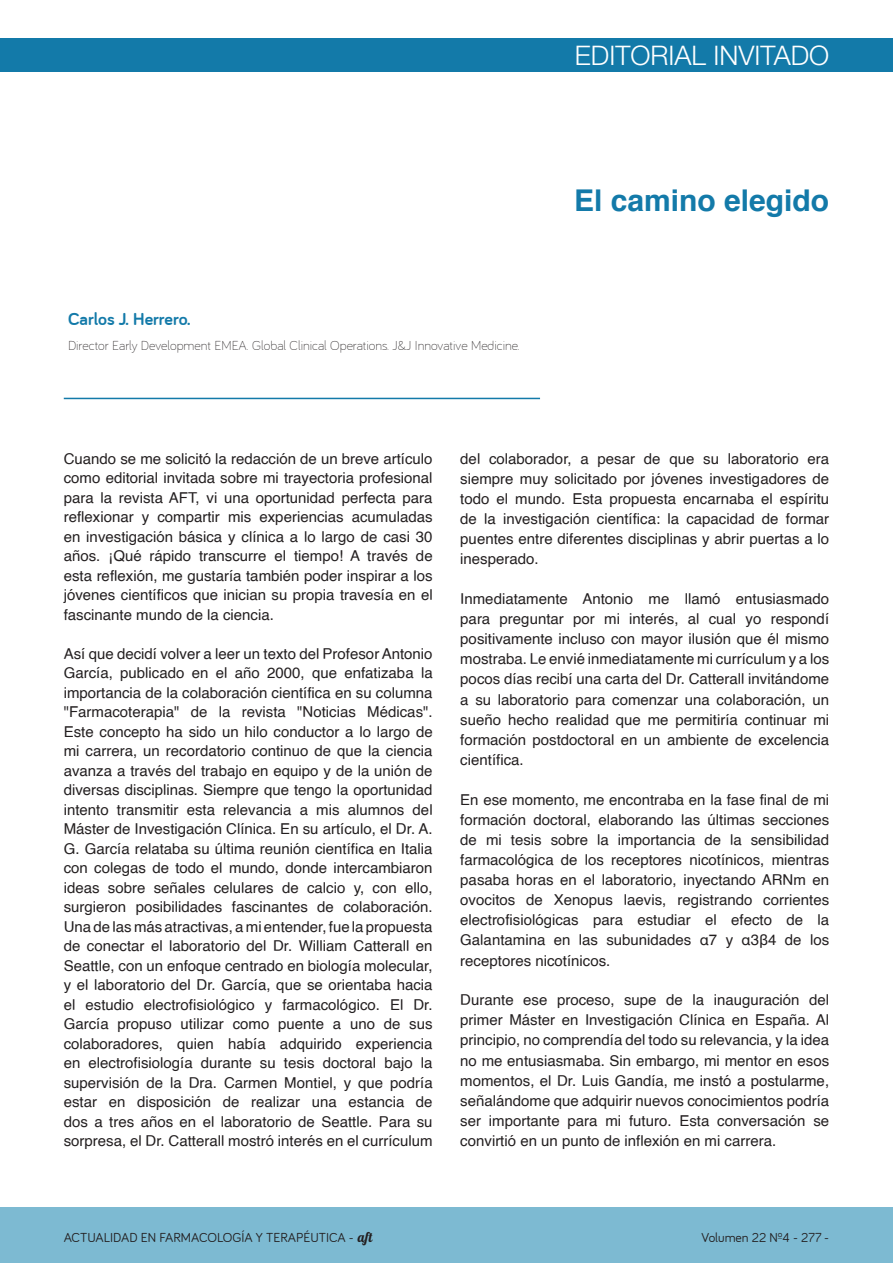
<style>
.page{position:relative;width:893px;height:1263px;background:#fff}
.page>*{position:absolute;margin:0;border:0;box-sizing:border-box;transform-origin:0 0}
.TÍTULO{font:700 30px "Helvetica";color:#137aa9}
.ENCABEZADOS_1{font:300 27px "Helvetica Neue";color:#fff}
.DEPARTAMENTOS{font:700 18px "Bariol";color:#137aa9}
.PÁRRAFO{font:15px/19.5px "Helvetica";color:#231f20;text-align:justify}
.DEPARTAMENTOS-2{font:300 13.5px "Bariol";color:#231f20}
.NUMERACIÓN{font:13.5px "Bariol";color:#231f20}
.s1{font-family:"Lobster 1.4"}
</style>
<div class="page">
<div style="left:0;top:38px;width:893px;height:33px;background:#137aa9"></div>
<hr style="left:64px;top:398px;width:476px;height:1px;background:#137aa9">
<div style="left:0;top:1208px;width:893px;height:55px;background:#7dbad2"></div>
<p class="ENCABEZADOS_1" style="left:575px;top:39px;width:256px">EDITORIAL INVITADO</p>
<p class="DEPARTAMENTOS" style="left:68px;top:308px;width:124px">Carlos J. Herrero.</p>
<p class="DEPARTAMENTOS-2" style="left:68px;top:337px;width:453px">Director Early Development EMEA. Global Clinical Operations. J&amp;J Innovative Medicine.</p>
<p class="TÍTULO" style="left:574px;top:176px;width:257px">El camino elegido</p>
<p class="PÁRRAFO" style="left:64px;top:449px;width:370px">Cuando se me solicitó la redacción de un breve artículo como editorial invitada sobre mi trayectoria profesional para la revista AFT, vi una oportunidad perfecta para reflexionar y compartir mis experiencias acumuladas en investigación básica y clínica a lo largo de casi 30 años. ¡Qué rápido transcurre el tiempo! A través de esta reflexión, me gustaría también poder inspirar a los jóvenes científicos que inician su propia travesía en el fascinante mundo de la ciencia.</p>
<p class="PÁRRAFO" style="left:64px;top:644px;width:370px">Así que decidí volver a leer un texto del Profesor Antonio García, publicado en el año 2000, que enfatizaba la importancia de la colaboración científica en su columna "Farmacoterapia" de la revista "Noticias Médicas".<br>Este concepto ha sido un hilo conductor a lo largo de mi carrera, un recordatorio continuo de que la ciencia avanza a través del trabajo en equipo y de la unión de diversas disciplinas. Siempre que tengo la oportunidad intento transmitir esta relevancia a mis alumnos del Máster de Investigación Clínica. En su artículo, el Dr. A.<br>G. García relataba su última reunión científica en Italia con colegas de todo el mundo, donde intercambiaron ideas sobre señales celulares de calcio y, con ello, surgieron posibilidades fascinantes de colaboración.<br>Una de las más atractivas, a mi entender, fue la propuesta de conectar el laboratorio del Dr. William Catterall en Seattle, con un enfoque centrado en biología molecular, y el laboratorio del Dr. García, que se orientaba hacia el estudio electrofisiológico y farmacológico. El Dr.<br>García propuso utilizar como puente a uno de sus colaboradores, quien había adquirido experiencia en electrofisiología durante su tesis doctoral bajo la supervisión de la Dra. Carmen Montiel, y que podría estar en disposición de realizar una estancia de dos a tres años en el laboratorio de Seattle. Para su sorpresa, el Dr. Catterall mostró interés en el currículum</p>
<p class="PÁRRAFO" style="left:460px;top:449px;width:370px;line-height:20.1px">del colaborador, a pesar de que su laboratorio era siempre muy solicitado por jóvenes investigadores de todo el mundo. Esta propuesta encarnaba el espíritu de la investigación científica: la capacidad de formar puentes entre diferentes disciplinas y abrir puertas a lo inesperado.</p>
<p class="PÁRRAFO" style="left:460px;top:589px;width:370px;line-height:20.1px">Inmediatamente Antonio me llamó entusiasmado para preguntar por mi interés, al cual yo respondí positivamente incluso con mayor ilusión que él mismo mostraba. Le envié inmediatamente mi currículum y a los pocos días recibí una carta del Dr. Catterall invitándome a su laboratorio para comenzar una colaboración, un sueño hecho realidad que me permitiría continuar mi formación postdoctoral en un ambiente de excelencia científica.</p>
<p class="PÁRRAFO" style="left:460px;top:790px;width:370px;line-height:20.1px">En ese momento, me encontraba en la fase final de mi formación doctoral, elaborando las últimas secciones de mi tesis sobre la importancia de la sensibilidad farmacológica de los receptores nicotínicos, mientras pasaba horas en el laboratorio, inyectando ARNm en ovocitos de Xenopus laevis, registrando corrientes electrofisiológicas para estudiar el efecto de la Galantamina en las subunidades α7 y α3β4 de los receptores nicotínicos.</p>
<p class="PÁRRAFO" style="left:460px;top:990px;width:370px;line-height:20.1px">Durante ese proceso, supe de la inauguración del primer Máster en Investigación Clínica en España. Al principio, no comprendía del todo su relevancia, y la idea no me entusiasmaba. Sin embargo, mi mentor en esos momentos, el Dr. Luis Gandía, me instó a postularme, señalándome que adquirir nuevos conocimientos podría ser importante para mi futuro. Esta conversación se convirtió en un punto de inflexión en mi carrera.</p>
<p class="NUMERACIÓN" style="left:64px;top:1229px;width:310px">ACTUALIDAD EN FARMACOLOGÍA Y TERAPÉUTICA - <span class="s1">aft</span></p>
<p class="NUMERACIÓN" style="left:701px;top:1230px;width:129px">Volumen 22 Nº4 - 277 -</p>
</div>
